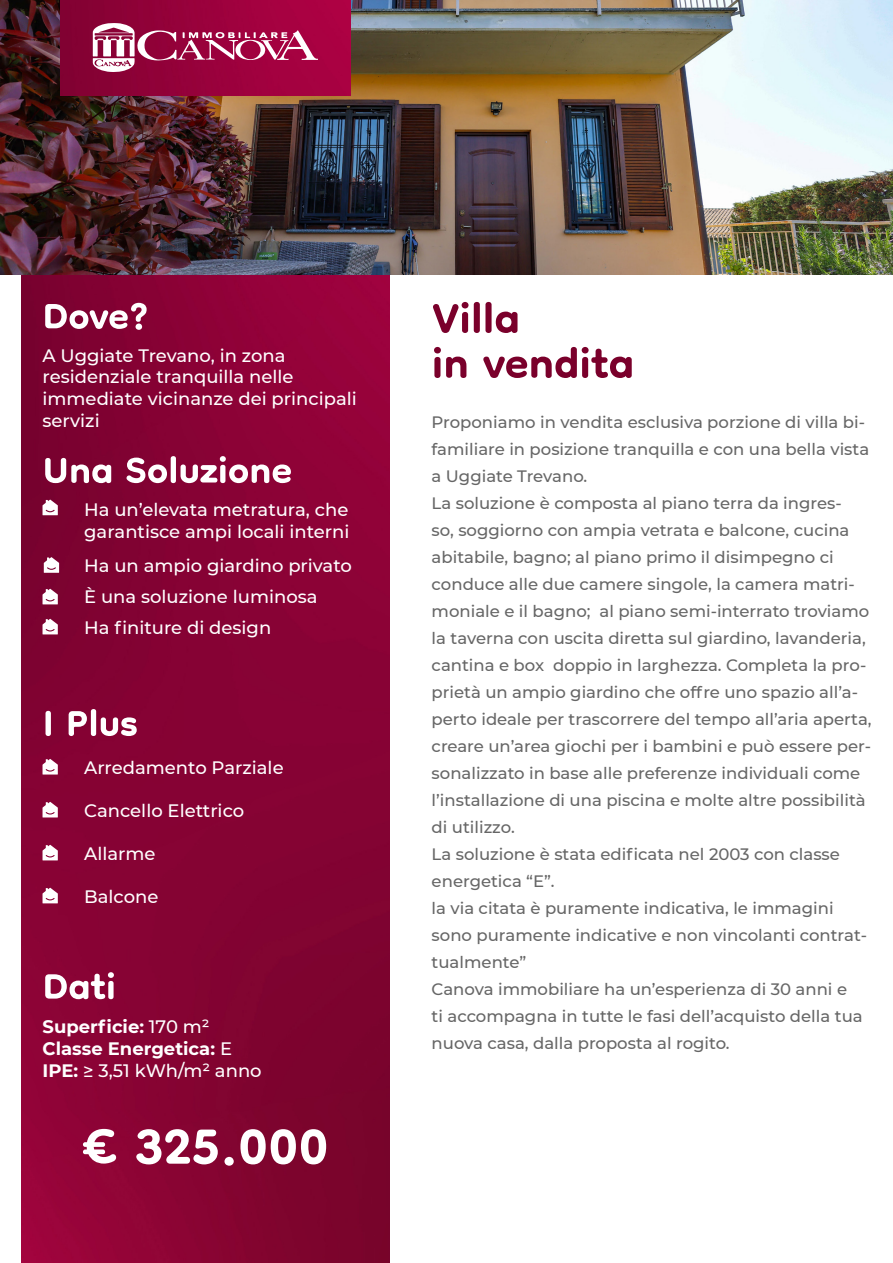
<style>
.page{position:relative;width:893px;height:1263px;background:#fff}
.page>*{position:absolute;margin:0;border:0;box-sizing:border-box;transform-origin:0 0}
.t1{font:700 84px "Dongle";color:#fff}
.t2{font:700 69px "Dongle";color:#7a002b}
.t3{font:700 60px "Dongle";color:#fff}
.t4{font:500 18px/21.6px "Montserrat";color:#fff}
.t5{font:700 18px "Montserrat";color:#fff}
.t6{font:500 16.5px/27px "Montserrat";color:#666}
.s1{font-weight:500}
.s2{font-weight:700}
</style>
<div class="page">
<img style="left:21px;top:274px;width:368px;height:989px">
<svg style="left:43px;top:500px;width:15px;height:15px"></svg>
<svg style="left:44px;top:557px;width:15px;height:16px"></svg>
<svg style="left:43px;top:589px;width:15px;height:15px"></svg>
<svg style="left:43px;top:619px;width:15px;height:15px"></svg>
<svg style="left:43px;top:759px;width:15px;height:15px"></svg>
<svg style="left:43px;top:802px;width:15px;height:15px"></svg>
<svg style="left:43px;top:845px;width:15px;height:15px"></svg>
<svg style="left:43px;top:888px;width:15px;height:15px"></svg>
<img style="left:0;top:0;width:893px;height:274px">
<img style="left:60px;top:0;width:290px;height:95px">
<svg style="left:93px;top:23px;width:225px;height:49px"></svg>
<p class="t3" style="left:43px;top:284px;width:108px">Dove?</p>
<p class="t4" style="left:43px;top:344px;width:244px">A Uggiate Trevano, in zona</p>
<p class="t4" style="left:43px;top:366px;width:253px">residenziale tranquilla nelle</p>
<p class="t4" style="left:43px;top:387px;width:316px">immediate vicinanze dei principali servizi</p>
<p class="t3" style="left:43px;top:438px;width:251px">Una Soluzione</p>
<p class="t4" style="left:84px;top:498px;width:266px">Ha un’elevata metratura, che</p>
<p class="t4" style="left:84px;top:520px;width:267px">garantisce ampi locali interni</p>
<p class="t4" style="left:84px;top:554px;width:269px">Ha un ampio giardino privato</p>
<p class="t4" style="left:84px;top:585px;width:235px">È una soluzione luminosa</p>
<p class="t4" style="left:84px;top:616px;width:189px">Ha finiture di design</p>
<p class="t3" style="left:43px;top:691px;width:97px">I Plus</p>
<p class="t4" style="left:84px;top:756px;width:201px">Arredamento Parziale</p>
<p class="t4" style="left:84px;top:799px;width:162px">Cancello Elettrico</p>
<p class="t4" style="left:84px;top:842px;width:73px">Allarme</p>
<p class="t4" style="left:84px;top:885px;width:76px">Balcone</p>
<p class="t3" style="left:43px;top:954px;width:75px">Dati</p>
<p class="t5" style="left:43px;top:1014px;width:169px">Superficie: <span class="s1">170 m²</span></p>
<p class="t5" style="left:43px;top:1035px;width:191px">Classe Energetica: <span class="s1">E</span></p>
<p class="t4" style="left:43px;top:1059px;width:221px"><span class="s2">IPE:</span> ≥ 3,51 kWh/m² anno</p>
<p class="t1" style="left:83px;top:1102px;width:248px">€ 325.000</p>
<p class="t2" style="left:432px;top:282px;width:90px">Villa</p>
<p class="t2" style="left:432px;top:327px;width:204px">in vendita</p>
<p class="t6" style="left:432px;top:408px;width:439px">Proponiamo in vendita esclusiva porzione di villa bi&shy;familiare in posizione tranquilla e con una bella vista a Uggiate Trevano.</p>
<p class="t6" style="left:432px;top:489px;width:442px">La soluzione è composta al piano terra da ingres-<br>so, soggiorno con ampia vetrata e balcone, cucina abitabile, bagno; al piano primo il disimpegno ci conduce alle due camere singole, la camera matri&shy;moniale e il bagno; al piano semi-interrato troviamo la taverna con uscita diretta sul giardino, lavanderia, cantina e box doppio in larghezza. Completa la pro&shy;prietà un ampio giardino che offre uno spazio all’a&shy;perto ideale per trascorrere del tempo all’aria aperta, creare un’area giochi per i bambini e può essere per&shy;sonalizzato in base alle preferenze individuali come l’installazione di una piscina e molte altre possibilità di utilizzo.</p>
<p class="t6" style="left:432px;top:840px;width:410px">La soluzione è stata edificata nel 2003 con classe energetica “E”.</p>
<p class="t6" style="left:432px;top:894px;width:437px">la via citata è puramente indicativa, le immagini sono puramente indicative e non vincolanti contrat&shy;tualmente”</p>
<p class="t6" style="left:432px;top:975px;width:433px">Canova immobiliare ha un’esperienza di 30 anni e<br>ti accompagna in tutte le fasi dell’acquisto della tua nuova casa, dalla proposta al rogito.</p>
</div>
